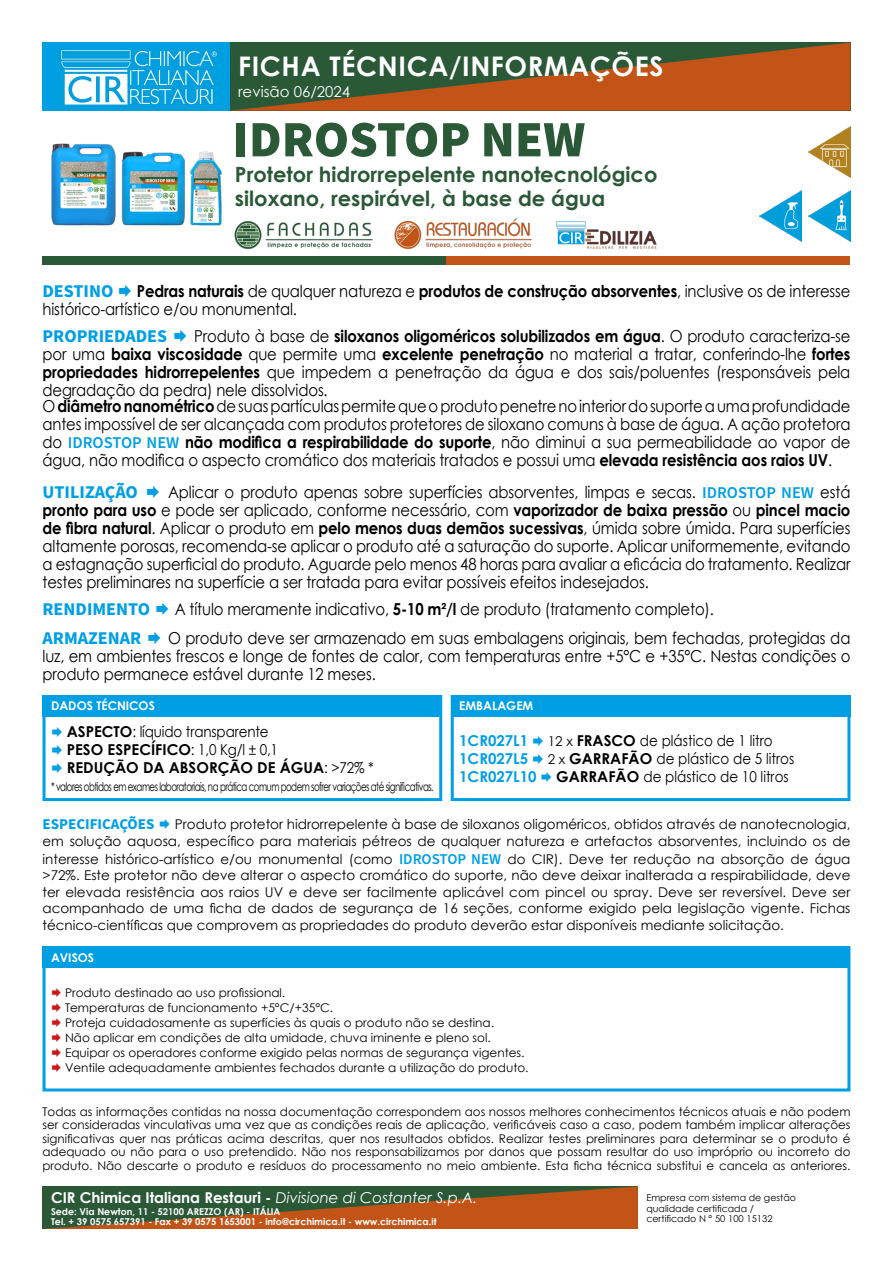
<style>
.page{position:relative;width:893px;height:1263px;background:#fff}
.page>*{position:absolute;margin:0;border:0;box-sizing:border-box;transform-origin:0 0}
.t1{font:900 51px "Source Sans Pro";color:#2b5937}
.t2{font:700 27px "Century Gothic";letter-spacing:.025em;color:#fff}
.t3{font:700 21px "Century Gothic";color:#2b5937}
.t4{font:700 18px "Source Sans Pro";color:#009fe3}
.t5{font:16.5px/18px "Century Gothic";letter-spacing:-.01em;color:#000;text-align:justify;scale:.9 1}
.t6{font:15px "Century Gothic";color:#000;scale:.9 1}
.t7{font:700 15px "Century Gothic";color:#000}
.t8{font:700 15px "Century Gothic";color:#fff}
.t9{font:700 15px "Century Gothic";color:#009fe3}
.t10{font:700 15px "Source Sans Pro";color:#009fe3}
.t11{font:15px "Century Gothic";color:#fff}
.t12{font:13.5px/16.5px "Century Gothic";color:#000;text-align:right}
.t13{font:12px/13.5px "Century Gothic";color:#000;text-align:justify}
.t14{font:12px "Century Gothic";letter-spacing:-.06em;color:#000;scale:.72 1}
.t15{font:700 12px "Century Gothic";color:#fff}
.t16{font:700 9.45px "Century Gothic";color:#fff}
.t17{font:9.45px "Century Gothic";color:#000}
.s1{font-weight:700}
.s2{font-family:"Source Sans Pro";font-weight:600;color:#009fe3}
.s3{font-weight:400}
.s4{font-size:13.5px}
.s5{font-family:"Source Sans Pro";font-weight:600;font-size:15px;color:#009fe3}
.s6{font-weight:400;font-style:italic}
</style>
<div class="page">
<img style="left:234px;top:221px;width:139px;height:28px">
<div style="left:43px;top:256px;width:807px;height:9px;background:#2b5937"></div>
<div style="left:43px;top:695px;width:399px;height:106px;border:3px solid #009fe3"></div>
<div style="left:43px;top:695px;width:399px;height:21px;background:#009fe3"></div>
<div style="left:451px;top:695px;width:399px;height:106px;border:3px solid #009fe3"></div>
<div style="left:451px;top:695px;width:399px;height:21px;background:#009fe3"></div>
<div style="left:43px;top:947px;width:807px;height:144px;border:3px solid #009fe3"></div>
<div style="left:43px;top:947px;width:807px;height:21px;background:#009fe3"></div>
<div style="left:43px;top:43px;width:187px;height:68px;background:#009fe3"></div>
<img style="left:60px;top:50px;width:158px;height:56px">
<svg style="left:230px;top:43px;width:620px;height:68px;background:#755627"></svg>
<img style="left:394px;top:219px;width:138px;height:30px">
<div style="left:446px;top:256px;width:404px;height:9px;background:#c25418"></div>
<img style="left:809px;top:190px;width:41px;height:51px">
<img style="left:809px;top:127px;width:41px;height:51px">
<img style="left:760px;top:190px;width:41px;height:51px">
<img style="left:556px;top:221px;width:101px;height:28px">
<svg style="left:43px;top:1186px;width:595px;height:43px;background:#755627"></svg>
<img style="left:51px;top:143px;width:171px;height:83px">
<p class="t2" style="left:238px;top:46px;width:427px">FICHA TÉCNICA/INFORMAÇÕES</p>
<p class="t11" style="left:238px;top:81px;width:114px">revisão 06/2024</p>
<p class="t1" style="left:233px;top:104px;width:354px">IDROSTOP NEW</p>
<p class="t3" style="left:235px;top:159px;width:424px">Protetor hidrorrepelente nanotecnológico</p>
<p class="t3" style="left:235px;top:183px;width:372px">siloxano, respirável, à base de água</p>
<p class="t5" style="left:43px;top:282px;width:899px;text-indent:94px"><span class="s1">Pedras naturais</span> de qualquer natureza e <span class="s1">produtos de construção absorventes</span>, inclusive os de interesse histórico-artístico e/ou monumental.</p>
<p class="t4" style="left:43px;top:279px;width:72px">DESTINO</p>
<p class="t5" style="left:43px;top:326px;width:899px;text-indent:152px">Produto à base de <span class="s1">siloxanos oligoméricos solubilizados em água</span>. O produto caracteriza-se por uma <span class="s1">baixa viscosidade</span> que permite uma <span class="s1">excelente penetração</span> no material a tratar, conferindo-lhe <span class="s1">fortes propriedades hidrorrepelentes</span> que impedem a penetração da água e dos sais/poluentes (responsáveis pela degradação da pedra) nele dissolvidos.</p>
<p class="t5" style="left:43px;top:397px;width:899px">O <span class="s1">diâmetro nanométrico</span> de suas partículas permite que o produto penetre no interior do suporte a uma profundidade antes impossível de ser alcançada com produtos protetores de siloxano comuns à base de água. A ação protetora do <span class="s2">IDROSTOP NEW</span> <span class="s1">não modifica a respirabilidade do suporte</span>, não diminui a sua permeabilidade ao vapor de água, não modifica o aspecto cromático dos materiais tratados e possui uma <span class="s1">elevada resistência aos raios UV</span>.</p>
<p class="t4" style="left:43px;top:480px;width:97px">UTILIZAÇÃO</p>
<p class="t4" style="left:43px;top:323px;width:126px">PROPRIEDADES</p>
<p class="t5" style="left:43px;top:483px;width:899px;text-indent:126px">Aplicar o produto apenas sobre superfícies absorventes, limpas e secas. <span class="s2">IDROSTOP NEW</span> está <span class="s1">pronto para uso</span> e pode ser aplicado, conforme necessário, com <span class="s1">vaporizador de baixa pressão</span> ou <span class="s1">pincel macio de fibra natural</span>. Aplicar o produto em <span class="s1">pelo menos duas demãos sucessivas</span>, úmida sobre úmida. Para superfícies altamente porosas, recomenda-se aplicar o produto até a saturação do suporte. Aplicar uniformemente, evitando a estagnação superficial do produto. Aguarde pelo menos 48 horas para avaliar a eficácia do tratamento. Realizar testes preliminares na superfície a ser tratada para evitar possíveis efeitos indesejados.</p>
<p class="t4" style="left:43px;top:597px;width:109px">RENDIMENTO</p>
<p class="t5" style="left:175px;top:600px;width:601px">A título meramente indicativo, <span class="s1">5-10 m²/l</span> de produto (tratamento completo).</p>
<p class="t4" style="left:43px;top:625px;width:100px">ARMAZENAR</p>
<p class="t5" style="left:43px;top:628px;width:899px;text-indent:125px">O produto deve ser armazenado em suas embalagens originais, bem fechadas, protegidas da luz, em ambientes frescos e longe de fontes de calor, com temperaturas entre +5°C e +35°C. Nestas condições o produto permanece estável durante 12 meses.</p>
<p class="t15" style="left:51px;top:697px;width:105px">DADOS TÉCNICOS</p>
<p class="t6" style="left:67px;top:721px;width:226px"><span class="s1">ASPECTO</span>: líquido transparente</p>
<p class="t7" style="left:67px;top:738px;width:213px">PESO ESPECÍFICO<span class="s3">: 1,0 Kg/l ± 0,1</span></p>
<p class="t7" style="left:67px;top:756px;width:308px">REDUÇÃO DA ABSORÇÃO DE ÁGUA<span class="s3">: &gt;72% *</span></p>
<p class="t14" style="left:51px;top:778px;width:533px">* valores obtidos em exames laboratoriais, na prática comum podem sofrer variações até significativas.</p>
<p class="t15" style="left:459px;top:697px;width:76px">EMBALAGEM</p>
<p class="t9" style="left:459px;top:729px;width:70px">1CR027L1</p>
<p class="t6" style="left:548px;top:730px;width:251px"><span class="s4">12 x</span> <span class="s1">FRASCO</span> de plástico de 1 litro</p>
<p class="t9" style="left:459px;top:747px;width:70px">1CR027L5</p>
<p class="t6" style="left:548px;top:748px;width:275px"><span class="s4">2 x</span> <span class="s1">GARRAFÃO</span> de plástico de 5 litros</p>
<p class="t9" style="left:459px;top:765px;width:79px">1CR027L10</p>
<p class="t6" style="left:556px;top:766px;width:260px"><span class="s1">GARRAFÃO</span> de plástico de 10 litros</p>
<p class="t10" style="left:43px;top:814px;width:114px">ESPECIFICAÇÕES</p>
<p class="t12" style="left:43px;top:816px;width:809px">Produto protetor hidrorrepelente à base de siloxanos oligoméricos, obtidos através de nanotecnologia,<br>em solução aquosa, específico para materiais pétreos de qualquer natureza e artefactos absorventes, incluindo os de</p>
<p class="t12" style="left:43px;top:850px;width:809px;text-align:justify">interesse histórico-artístico e/ou monumental (como <span class="s5">IDROSTOP NEW</span> do CIR). Deve ter redução na absorção de água &gt;72%. Este protetor não deve alterar o aspecto cromático do suporte, não deve deixar inalterada a respirabilidade, deve ter elevada resistência aos raios UV e deve ser facilmente aplicável com pincel ou spray. Deve ser reversível. Deve ser acompanhado de uma ficha de dados de segurança de 16 seções, conforme exigido pela legislação vigente. Fichas técnico-científicas que comprovem as propriedades do produto deverão estar disponíveis mediante solicitação.</p>
<p class="t15" style="left:51px;top:948px;width:45px">AVISOS</p>
<p class="t13" style="left:65px;top:986px;width:222px">Produto destinado ao uso profissional.</p>
<p class="t13" style="left:65px;top:1001px;width:270px">Temperaturas de funcionamento +5°C/+35°C.</p>
<p class="t13" style="left:65px;top:1016px;width:430px">Proteja cuidadosamente as superfícies às quais o produto não se destina.</p>
<p class="t13" style="left:65px;top:1031px;width:427px">Não aplicar em condições de alta umidade, chuva iminente e pleno sol.</p>
<p class="t13" style="left:65px;top:1046px;width:461px">Equipar os operadores conforme exigido pelas normas de segurança vigentes.</p>
<p class="t13" style="left:65px;top:1061px;width:465px">Ventile adequadamente ambientes fechados durante a utilização do produto.</p>
<p class="t13" style="left:43px;top:1104px;width:809px">Todas as informações contidas na nossa documentação correspondem aos nossos melhores conhecimentos técnicos atuais e não podem ser consideradas vinculativas uma vez que as condições reais de aplicação, verificáveis caso a caso, podem também implicar alterações significativas quer nas práticas acima descritas, quer nos resultados obtidos. Realizar testes preliminares para determinar se o produto é adequado ou não para o uso pretendido. Não nos responsabilizamos por danos que possam resultar do uso impróprio ou incorreto do produto. Não descarte o produto e resíduos do processamento no meio ambiente. Esta ficha técnica substitui e cancela as anteriores.</p>
<p class="t8" style="left:51px;top:1186px;width:428px">CIR Chimica Italiana Restauri - <span class="s6">Divisione di Costanter S.p.A.</span></p>
<p class="t16" style="left:51px;top:1204px;width:231px">Sede: Via Newton, 11 - 52100 AREZZO (AR) - ITÁLIA</p>
<p class="t16" style="left:51px;top:1215px;width:387px">Tel. + 39 0575 657391 - Fax + 39 0575 1653001 - info@circhimica.it - www.circhimica.it</p>
<p class="t17" style="left:646px;top:1191px;width:151px">Empresa com sistema de gestão</p>
<p class="t17" style="left:646px;top:1201px;width:109px">qualidade certificada /</p>
<p class="t17" style="left:646px;top:1212px;width:128px">certificado N ° 50 100 15132</p>
</div>
